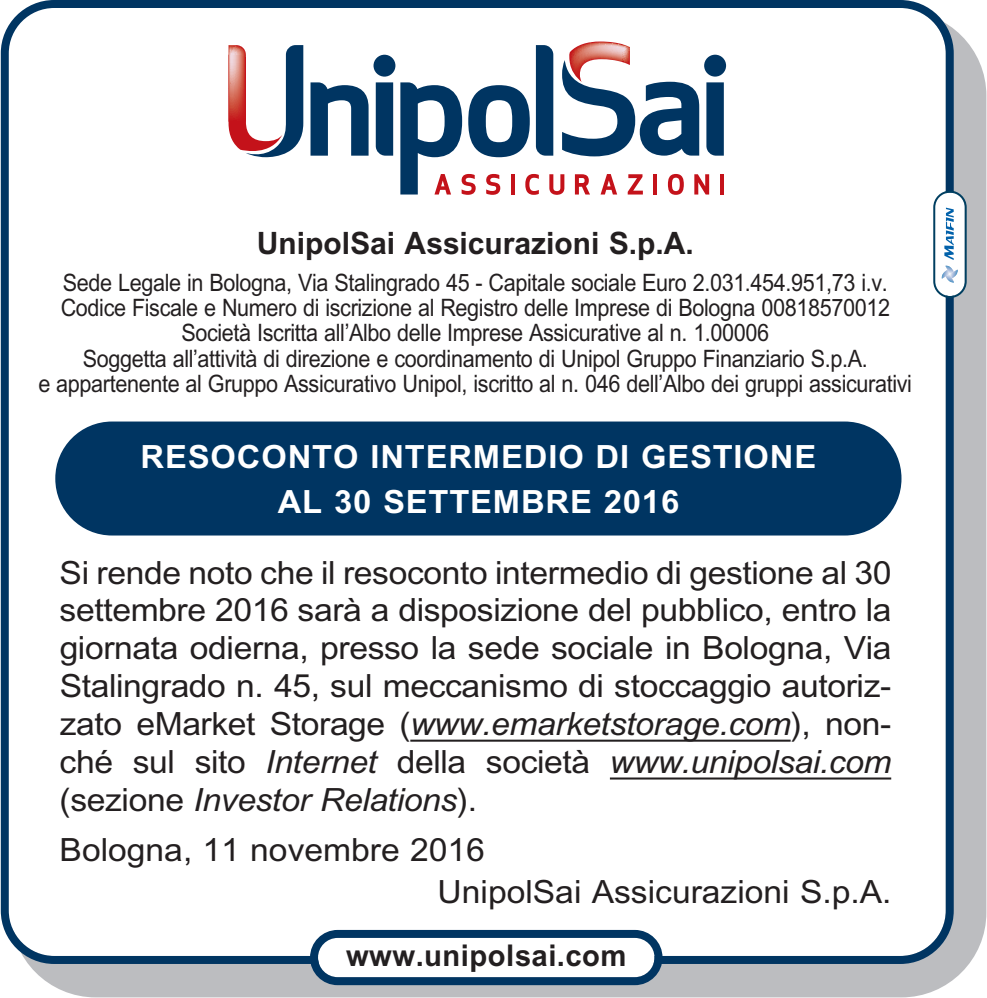
<style>
.page{position:relative;width:987px;height:998px;background:#fff}
.page>*{position:absolute;margin:0;border:0;box-sizing:border-box;transform-origin:0 0}
.t1{font:32px/38px "Arial E";letter-spacing:-.01em;color:#231f20;text-align:justify;scale:1.05 1}
.t2{font:700 32px/45.2px "Arial E";letter-spacing:.03em;color:#fff;text-align:center}
.t3{font:700 30.8px "Arial E";color:#231f20}
.t4{font:700 30px "Arial E";letter-spacing:.015em;color:#231f20}
.t5{font:24px/25.6px "Arial E";letter-spacing:-.015em;color:#231f20;text-align:center;scale:.9 1}
.s1{font-style:italic}
</style>
<div class="page">
<div style="left:11px;top:11px;width:975px;height:986px;background:#bcbdc0;border-radius:85px"></div>
<div style="left:1px;top:0;width:952px;height:964px;background:#fff"></div>
<svg style="left:310px;top:930px;width:352px;height:55px;background:#b0c0ce"></svg>
<hr style="left:410px;top:739px;width:380px;height:3px;background:#231f20">
<hr style="left:610px;top:777px;width:281px;height:2px;background:#231f20">
<div style="left:55px;top:421px;width:846px;height:114px;background:#003562;border-radius:57px"></div>
<div style="left:935px;top:193px;width:29px;height:103px;background:#fff;border-radius:15px"></div>
<svg style="left:941px;top:208px;width:16px;height:75px"></svg>
<div style="left:933px;top:191px;width:33px;height:107px;border:4px solid #003f61;border-radius:17px"></div>
<svg style="left:310px;top:82px;width:58px;height:74px;background:#5d7e9b"></svg>
<svg style="left:376px;top:82px;width:17px;height:74px"></svg>
<div style="left:373px;top:55px;width:22px;height:22px;background:#003562;border-radius:50%"></div>
<svg style="left:228px;top:45px;width:75px;height:114px;background:#b9a4ae"></svg>
<svg style="left:704px;top:55px;width:22px;height:22px"></svg>
<svg style="left:400px;top:42px;width:323px;height:153px;background:#a9b1bf"></svg>
<svg style="left:719px;top:174px;width:4px;height:20px"></svg>
<p class="t3" style="left:257px;top:232px;width:438px">UnipolSai Assicurazioni S.p.A.</p>
<p class="t5" style="left:38px;top:271px;width:972px">Sede Legale in Bologna, Via Stalingrado 45 - Capitale sociale Euro 2.031.454.951,73 i.v.<br>Codice Fiscale e Numero di iscrizione al Registro delle Imprese di Bologna 00818570012<br>Società Iscritta all’Albo delle Imprese Assicurative al n. 1.00006<br>Soggetta all’attività di direzione e coordinamento di Unipol Gruppo Finanziario S.p.A.<br>e appartenente al Gruppo Assicurativo Unipol, iscritto al n. 046 dell’Albo dei gruppi assicurativi</p>
<h1 class="t2" style="left:141px;top:437px;width:677px">RESOCONTO INTERMEDIO DI GESTIONE<br>AL 30 SETTEMBRE 2016</h1>
<p class="t1" style="left:60px;top:556px;width:793px">Si rende noto che il resoconto intermedio di gestione al 30 settembre 2016 sarà a disposizione del pubblico, entro la giornata odierna, presso la sede sociale in Bologna, Via Stalingrado n. 45, sul meccanismo di stoccaggio autoriz&shy;zato eMarket Storage (<span class="s1">www.emarketstorage.com</span>), non&shy;ché sul sito <span class="s1">Internet</span> della società <span class="s1">www.unipolsai.com </span>(sezione <span class="s1">Investor Relations</span>).</p>
<h1 class="t1" style="left:437px;top:832px;width:434px;line-height:42px;text-indent:-378px">Bologna, 11 novembre 2016<br>UnipolSai Assicurazioni S.p.A.</h1>
<p class="t4" style="left:346px;top:945px;width:282px">www.unipolsai.com</p>
</div>
